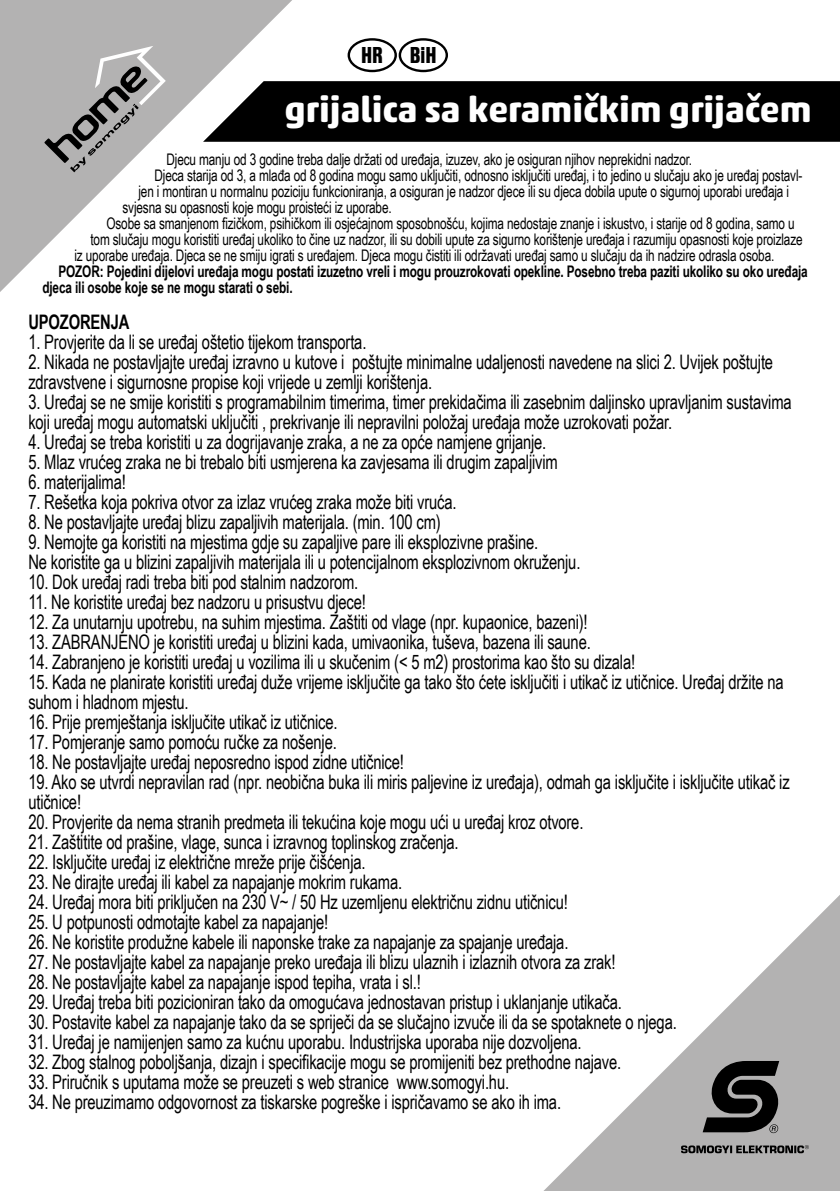
<style>
.page{position:relative;width:840px;height:1191px;background:#fff}
.page>*{position:absolute;margin:0;border:0;box-sizing:border-box;transform-origin:0 0}
.t1{font:700 36px "Akko Rounded Pro";color:#fff}
.t2{font:24px "Nimbus San DEE Blac Cond";color:#000}
.t3{font:20px/20px "Arial Narrow";letter-spacing:-.01em;color:#000;scale:.9 1}
.t4{font:700 20px "Arial Narrow";letter-spacing:-.01em;color:#000;scale:.9 1}
.t5{font:16px "Arial Narrow";letter-spacing:-.01em;color:#000;scale:.9 1}
.t6{font:700 16px/16px "Arial Narrow";letter-spacing:-.01em;color:#000;scale:.9 1}
</style>
<div class="page">
<svg style="left:543px;top:896px;width:296px;height:295px"></svg>
<svg style="left:702px;top:1061px;width:77px;height:72px;background:#3d3d3d"></svg>
<svg style="left:680px;top:1145px;width:128px;height:8px"></svg>
<svg style="left:0;top:0;width:292px;height:292px"></svg>
<svg style="left:44px;top:46px;width:122px;height:126px;background:#a5a4a4"></svg>
<svg style="left:156px;top:81px;width:683px;height:61px;background:#1b1b1b"></svg>
<svg style="left:347px;top:38px;width:101px;height:34px"></svg>
<p class="t2" style="left:361px;top:42px;width:77px">HR BiH</p>
<h1 class="t1" style="left:284px;top:87px;width:528px">grijalica sa keramičkim grijačem</h1>
<p class="t5" style="left:166px;top:147px;width:585px">Djecu manju od 3 godine treba dalje držati od uređaja, izuzev, ako je osiguran njihov neprekidni nadzor.</p>
<p class="t5" style="left:154px;top:163px;width:721px">Djeca starija od 3, a mlađa od 8 godina mogu samo uključiti, odnosno isključiti uređaj, i to jedino u slučaju ako je uređaj postavl-</p>
<p class="t5" style="left:138px;top:179px;width:724px">jen i montiran u normalnu poziciju funkcioniranja, a osiguran je nadzor djece ili su djeca dobila upute o sigurnoj uporabi uređaja i</p>
<p class="t5" style="left:122px;top:195px;width:300px">svjesna su opasnosti koje mogu proisteći iz uporabe.</p>
<p class="t5" style="left:106px;top:211px;width:765px">Osobe sa smanjenom fizičkom, psihičkom ili osjećajnom sposobnošću, kojima nedostaje znanje i iskustvo, i starije od 8 godina, samo u</p>
<p class="t5" style="left:90px;top:227px;width:792px">tom slučaju mogu koristiti uređaj ukoliko to čine uz nadzor, ili su dobili upute za sigurno korištenje uređaja i razumiju opasnosti koje proizlaze</p>
<p class="t5" style="left:74px;top:243px;width:778px">iz uporabe uređaja. Djeca se ne smiju igrati s uređajem. Djeca mogu čistiti ili održavati uređaj samo u slučaju da ih nadzire odrasla osoba.</p>
<p class="t6" style="left:42px;top:262px;width:851px;text-indent:16px">POZOR: Pojedini dijelovi uređaja mogu postati izuzetno vreli i mogu prouzrokovati opekline. Posebno treba paziti ukoliko su oko uređaja djeca ili osobe koje se ne mogu starati o sebi.</p>
<p class="t4" style="left:28px;top:307px;width:114px">UPOZORENJA</p>
<p class="t3" style="left:28px;top:331px;width:377px">1. Provjerite da li se uređaj oštetio tijekom transporta.</p>
<p class="t3" style="left:28px;top:351px;width:828px">2. Nikada ne postavljajte uređaj izravno u kutove i poštujte minimalne udaljenosti navedene na slici 2. Uvijek poštujte zdravstvene i sigurnosne propise koji vrijede u zemlji korištenja.</p>
<p class="t3" style="left:28px;top:391px;width:849px">3. Uređaj se ne smije koristiti s programabilnim timerima, timer prekidačima ili zasebnim daljinsko upravljanim sustavima koji uređaj mogu automatski uključiti , prekrivanje ili nepravilni položaj uređaja može uzrokovati požar.</p>
<p class="t3" style="left:28px;top:431px;width:576px">4. Uređaj se treba koristiti u za dogrijavanje zraka, a ne za opće namjene grijanje.</p>
<p class="t3" style="left:28px;top:451px;width:589px">5. Mlaz vrućeg zraka ne bi trebalo biti usmjerena ka zavjesama ili drugim zapaljivim</p>
<p class="t3" style="left:28px;top:471px;width:110px">6. materijalima!</p>
<p class="t3" style="left:28px;top:491px;width:477px">7. Rešetka koja pokriva otvor za izlaz vrućeg zraka može biti vruća.</p>
<p class="t3" style="left:28px;top:511px;width:459px">8. Ne postavljajte uređaj blizu zapaljivih materijala. (min. 100 cm)</p>
<p class="t3" style="left:28px;top:531px;width:614px">9. Nemojte ga koristiti na mjestima gdje su zapaljive pare ili eksplozivne prašine.<br>Ne koristite ga u blizini zapaljivih materijala ili u potencijalnom eksplozivnom okruženju.</p>
<p class="t3" style="left:28px;top:571px;width:368px">10. Dok uređaj radi treba biti pod stalnim nadzorom.</p>
<p class="t3" style="left:28px;top:591px;width:376px">11. Ne koristite uređaj bez nadzoru u prisustvu djece!</p>
<p class="t3" style="left:28px;top:611px;width:622px">12. Za unutarnju upotrebu, na suhim mjestima. Zaštiti od vlage (npr. kupaonice, bazeni)!</p>
<p class="t3" style="left:28px;top:631px;width:626px">13. ZABRANJENO je koristiti uređaj u blizini kada, umivaonika, tuševa, bazena ili saune.</p>
<p class="t3" style="left:28px;top:651px;width:675px">14. Zabranjeno je koristiti uređaj u vozilima ili u skučenim (&lt; 5 m2) prostorima kao što su dizala!</p>
<p class="t3" style="left:28px;top:671px;width:840px">15. Kada ne planirate koristiti uređaj duže vrijeme isključite ga tako što ćete isključiti i utikač iz utičnice. Uređaj držite na suhom i hladnom mjestu.</p>
<p class="t3" style="left:28px;top:711px;width:345px">16. Prije premještanja isključite utikač iz utičnice.</p>
<p class="t3" style="left:28px;top:731px;width:344px">17. Pomjeranje samo pomoću ručke za nošenje.</p>
<p class="t3" style="left:28px;top:751px;width:418px">18. Ne postavljajte uređaj neposredno ispod zidne utičnice!</p>
<p class="t3" style="left:28px;top:771px;width:847px">19. Ako se utvrdi nepravilan rad (npr. neobična buka ili miris paljevine iz uređaja), odmah ga isključite i isključite utikač iz utičnice!</p>
<p class="t3" style="left:28px;top:811px;width:618px">20. Provjerite da nema stranih predmeta ili tekućina koje mogu ući u uređaj kroz otvore.</p>
<p class="t3" style="left:28px;top:831px;width:479px">21. Zaštitite od prašine, vlage, sunca i izravnog toplinskog zračenja.</p>
<p class="t3" style="left:28px;top:851px;width:376px">22. Isključite uređaj iz električne mreže prije čišćenja.</p>
<p class="t3" style="left:28px;top:871px;width:416px">23. Ne dirajte uređaj ili kabel za napajanje mokrim rukama.</p>
<p class="t3" style="left:28px;top:891px;width:600px">24. Uređaj mora biti priključen na 230 V~ / 50 Hz uzemljenu električnu zidnu utičnicu!</p>
<p class="t3" style="left:28px;top:911px;width:334px">25. U potpunosti odmotajte kabel za napajanje!</p>
<p class="t3" style="left:28px;top:931px;width:601px">26. Ne koristite produžne kabele ili naponske trake za napajanje za spajanje uređaja.</p>
<p class="t3" style="left:28px;top:951px;width:653px">27. Ne postavljajte kabel za napajanje preko uređaja ili blizu ulaznih i izlaznih otvora za zrak!</p>
<p class="t3" style="left:28px;top:971px;width:437px">28. Ne postavljajte kabel za napajanje ispod tepiha, vrata i sl.!</p>
<p class="t3" style="left:28px;top:991px;width:660px">29. Uređaj treba biti pozicioniran tako da omogućava jednostavan pristup i uklanjanje utikača.</p>
<p class="t3" style="left:28px;top:1011px;width:721px">30. Postavite kabel za napajanje tako da se spriječi da se slučajno izvuče ili da se spotaknete o njega.</p>
<p class="t3" style="left:28px;top:1031px;width:615px">31. Uređaj je namijenjen samo za kućnu uporabu. Industrijska uporaba nije dozvoljena.</p>
<p class="t3" style="left:28px;top:1051px;width:660px">32. Zbog stalnog poboljšanja, dizajn i specifikacije mogu se promijeniti bez prethodne najave.</p>
<p class="t3" style="left:28px;top:1071px;width:535px">33. Priručnik s uputama može se preuzeti s web stranice www.somogyi.hu.</p>
<p class="t3" style="left:28px;top:1091px;width:593px">34. Ne preuzimamo odgovornost za tiskarske pogreške i ispričavamo se ako ih ima.</p>
</div>
